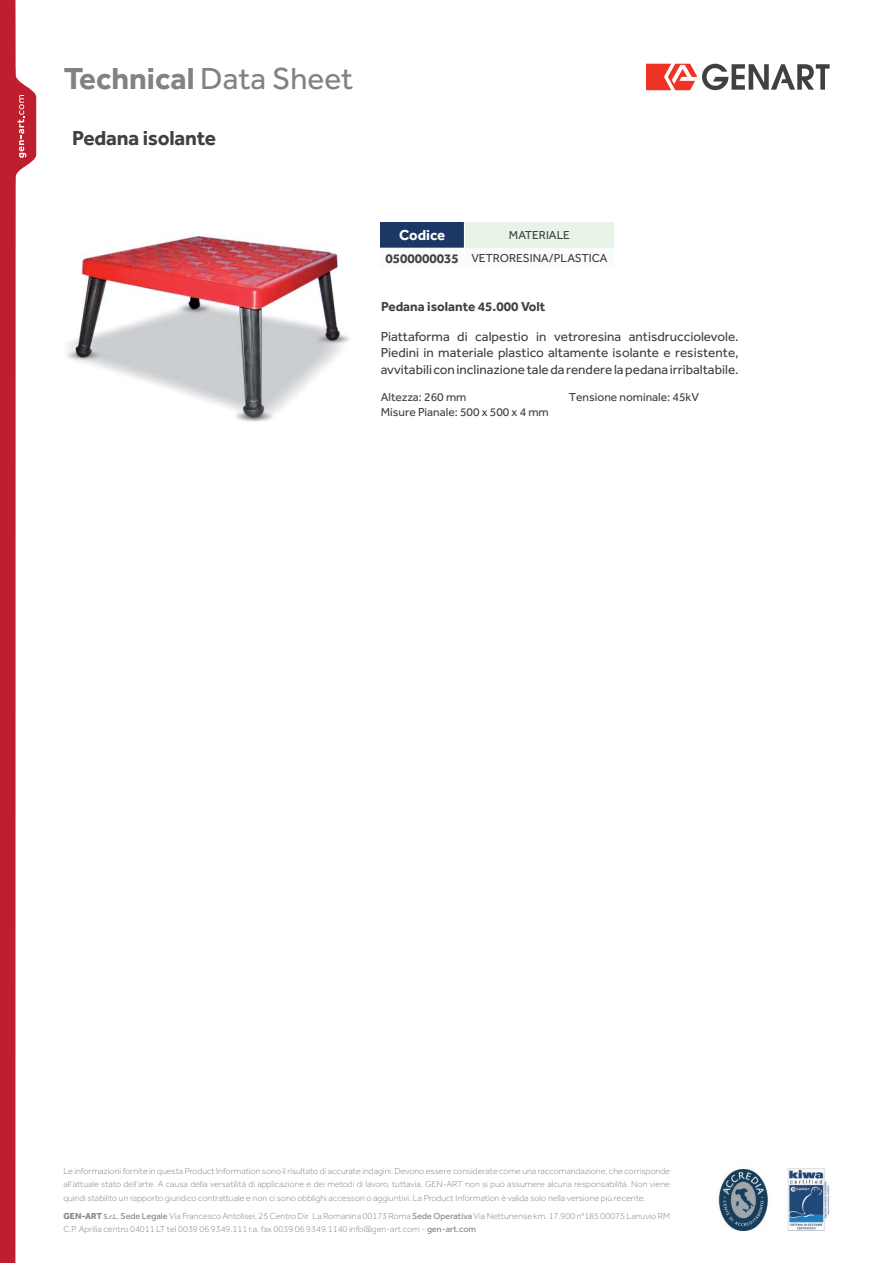
<style>
.page{position:relative;width:893px;height:1263px;background:#fff}
.page>*{position:absolute;margin:0;border:0;box-sizing:border-box;transform-origin:0 0}
.t1{font:700 31.5px "Effra";color:#808285}
.t2{font:700 21px "Effra";letter-spacing:-.01em;color:#404041}
.t3{font:700 15px "Effra";color:#fff}
.t4{font:13.5px/16.5px "Effra";color:#404041;text-align:justify}
.t5{font:700 13.5px "Effra";color:#404041}
.t6{font:12px/23.4px "Effra";color:#404041}
.t7{font:300 9px/13.5px "Effra";color:#808285;text-align:justify}
.s1{font-weight:400}
.s2{font-weight:700;font-size:13.5px}
.s3{font-weight:700}
.s4{font-weight:400;font-size:7.5px}
</style>
<div class="page">
<img style="left:718px;top:1168px;width:113px;height:63px">
<svg style="left:646px;top:64px;width:183px;height:26px"></svg>
<svg style="left:0;top:0;width:36px;height:1263px"></svg>
<svg style="left:380px;top:222px;width:234px;height:26px;background:#9fb1b9"></svg>
<img style="left:66px;top:235px;width:283px;height:187px">
<h1 class="t1" style="left:64px;top:68px;width:291px">Technical <span class="s1">Data Sheet</span></h1>
<h2 class="t2" style="left:72px;top:131px;width:145px">Pedana isolante</h2>
<h3 class="t3" style="left:399px;top:230px;width:48px">Codice</h3>
<h3 class="t6" style="left:385px;top:224px;width:224px;text-indent:123px">MATERIALE<br><span class="s2">0500000035</span> VETRORESINA/PLASTICA</h3>
<h3 class="t5" style="left:381px;top:302px;width:166px">Pedana isolante 45.000 Volt</h3>
<h3 class="t4" style="left:381px;top:329px;width:359px">Piattaforma di calpestio in vetroresina antisdrucciolevole.<br>Piedini in materiale plastico altamente isolante e resistente, avvitabili con inclinazione tale da rendere la pedana irribaltabile.</h3>
<h3 class="t6" style="left:381px;top:391px;width:169px;line-height:15px">Altezza: 260 mm<br>Misure Pianale: 500 x 500 x 4 mm</h3>
<h3 class="t6" style="left:568px;top:386px;width:132px">Tensione nominale: 45kV</h3>
<p class="t7" style="left:63px;top:1165px;width:608px">Le informazioni fornite in questa Product Information sono il risultato di accurate indagini. Devono essere considerate come una raccomandazione, che corrisponde all‘attuale stato dell‘arte. A causa della versatilità di applicazione e dei metodi di lavoro, tuttavia, GEN-ART non si può assumere alcuna responsabilità. Non viene quindi stabilito un rapporto giuridico contrattuale e non ci sono obblighi accessori o aggiuntivi. La Product Information è valida solo nella versione più recente.</p>
<p class="t7" style="left:63px;top:1210px;width:608px"><span class="s3">GEN-ART</span> <span class="s4">S.r.L.</span> <span class="s1">Sede Legale</span> Via Francesco Antolisei, 25 Centro Dir. La Romanina 00173 Roma <span class="s1">Sede Operativa</span> Via Nettunense km. 17.900 n°185 00075 Lanuvio RM<br>C.P. Aprilia centro 04011 LT tel 0039 06 9349.111 r.a. fax 0039 06 9349.1140 info@gen-art.com - <span class="s1">gen-art.com</span></p>
</div>
